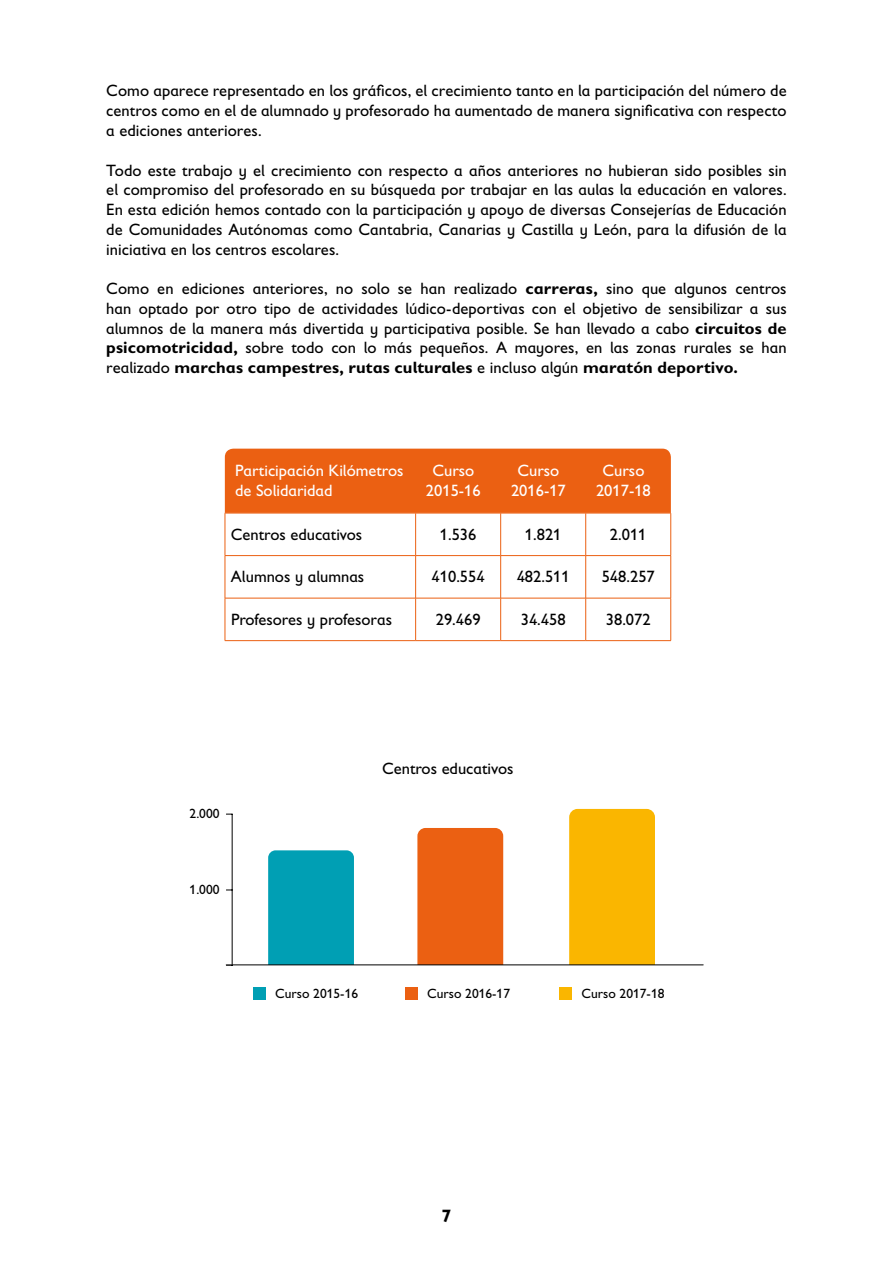
<style>
.page{position:relative;width:893px;height:1263px;background:#fff}
.page>*{position:absolute;margin:0;border:0;box-sizing:border-box;transform-origin:0 0}
.t1{font:700 18px "Gill Sans Infant Std";color:#000}
.t2{font:16.5px/19.8px "Gill Sans Infant Std";color:#000;text-align:justify}
.t3{font:16.5px/19.8px "Gill Sans Infant Std";color:#fff;text-align:center}
.t4{font:13.5px "Gill Sans Infant Std";color:#000}
.s1{font-weight:700}
</style>
<div class="page">
<svg style="left:226px;top:514px;width:444px;height:126px"></svg>
<hr style="left:225px;top:513px;width:191px;height:1px;background:#eb6012">
<hr style="left:225px;top:513px;width:1px;height:42px;background:#eb6012">
<hr style="left:416px;top:513px;width:85px;height:1px;background:#eb6012">
<hr style="left:415px;top:513px;width:1px;height:42px;background:#eb6012">
<hr style="left:501px;top:513px;width:85px;height:1px;background:#eb6012">
<hr style="left:500px;top:513px;width:1px;height:42px;background:#eb6012">
<hr style="left:586px;top:513px;width:85px;height:1px;background:#eb6012">
<hr style="left:585px;top:513px;width:1px;height:42px;background:#eb6012">
<hr style="left:670px;top:513px;width:1px;height:42px;background:#eb6012">
<hr style="left:225px;top:555px;width:191px;height:1px;background:#eb6012">
<hr style="left:225px;top:556px;width:1px;height:42px;background:#eb6012">
<hr style="left:416px;top:555px;width:85px;height:1px;background:#eb6012">
<hr style="left:415px;top:556px;width:1px;height:42px;background:#eb6012">
<hr style="left:501px;top:555px;width:85px;height:1px;background:#eb6012">
<hr style="left:500px;top:556px;width:1px;height:42px;background:#eb6012">
<hr style="left:586px;top:555px;width:85px;height:1px;background:#eb6012">
<hr style="left:585px;top:556px;width:1px;height:42px;background:#eb6012">
<hr style="left:670px;top:556px;width:1px;height:42px;background:#eb6012">
<hr style="left:225px;top:598px;width:191px;height:1px;background:#eb6012">
<hr style="left:225px;top:598px;width:1px;height:42px;background:#eb6012">
<hr style="left:416px;top:598px;width:85px;height:1px;background:#eb6012">
<hr style="left:415px;top:598px;width:1px;height:42px;background:#eb6012">
<hr style="left:501px;top:598px;width:85px;height:1px;background:#eb6012">
<hr style="left:500px;top:598px;width:1px;height:42px;background:#eb6012">
<hr style="left:586px;top:598px;width:85px;height:1px;background:#eb6012">
<hr style="left:585px;top:598px;width:1px;height:42px;background:#eb6012">
<hr style="left:670px;top:598px;width:1px;height:42px;background:#eb6012">
<hr style="left:225px;top:640px;width:191px;height:1px;background:#eb6012">
<hr style="left:416px;top:640px;width:85px;height:1px;background:#eb6012">
<hr style="left:501px;top:640px;width:85px;height:1px;background:#eb6012">
<hr style="left:586px;top:640px;width:85px;height:1px;background:#eb6012">
<div style="left:225px;top:449px;width:446px;height:64px;background:#eb6012"></div>
<div style="left:581px;top:459px;width:85px;height:43px;background:#eb6012"></div>
<hr style="left:411px;top:459px;width:1px;height:43px;background:#eb6012">
<hr style="left:496px;top:459px;width:1px;height:43px;background:#eb6012">
<hr style="left:666px;top:459px;width:1px;height:43px;background:#eb6012">
<hr style="left:581px;top:502px;width:85px;height:1px;background:#eb6012">
<div style="left:268px;top:850px;width:86px;height:115px;background:#009fb4"></div>
<div style="left:417px;top:828px;width:86px;height:137px;background:#eb6012"></div>
<div style="left:569px;top:809px;width:86px;height:156px;background:#fab600"></div>
<hr style="left:226px;top:965px;width:477px;height:1px;background:#000">
<hr style="left:232px;top:814px;width:1px;height:151px;background:#000">
<div style="left:253px;top:987px;width:13px;height:13px;background:#009fb4"></div>
<div style="left:405px;top:987px;width:13px;height:13px;background:#eb6012"></div>
<div style="left:560px;top:987px;width:12px;height:13px;background:#fab600"></div>
<p class="t2" style="left:106px;top:81px;width:682px">Como aparece representado en los gráficos, el crecimiento tanto en la participación del número de centros como en el de alumnado y profesorado ha aumentado de manera significativa con respecto a ediciones anteriores.</p>
<p class="t2" style="left:106px;top:160px;width:682px">Todo este trabajo y el crecimiento con respecto a años anteriores no hubieran sido posibles sin el compromiso del profesorado en su búsqueda por trabajar en las aulas la educación en valores.<br>En esta edición hemos contado con la participación y apoyo de diversas Consejerías de Educación de Comunidades Autónomas como Cantabria, Canarias y Castilla y León, para la difusión de la iniciativa en los centros escolares.</p>
<p class="t2" style="left:106px;top:278px;width:682px">Como en ediciones anteriores, no solo se han realizado <span class="s1">carreras,</span> sino que algunos centros han optado por otro tipo de actividades lúdico-deportivas con el objetivo de sensibilizar a sus alumnos de la manera más divertida y participativa posible. Se han llevado a cabo <span class="s1">circuitos de psicomotricidad,</span> sobre todo con lo más pequeños. A mayores, en las zonas rurales se han realizado <span class="s1">marchas campestres, rutas culturales</span> e incluso algún <span class="s1">maratón deportivo.</span></p>
<p class="t3" style="left:235px;top:461px;width:170px;text-align:left">Participación Kilómetros de Solidaridad</p>
<p class="t3" style="left:426px;top:461px;width:56px">Curso<br>2015-16</p>
<p class="t3" style="left:511px;top:461px;width:56px">Curso<br>2016-17</p>
<p class="t3" style="left:596px;top:461px;width:56px">Curso<br>2017-18</p>
<p class="t2" style="left:231px;top:524px;width:133px">Centros educativos</p>
<p class="t2" style="left:440px;top:524px;width:38px">1.536</p>
<p class="t2" style="left:525px;top:524px;width:38px">1.821</p>
<p class="t2" style="left:610px;top:524px;width:38px">2.011</p>
<p class="t2" style="left:231px;top:567px;width:135px">Alumnos y alumnas</p>
<p class="t2" style="left:432px;top:567px;width:55px">410.554</p>
<p class="t2" style="left:517px;top:567px;width:55px">482.511</p>
<p class="t2" style="left:602px;top:567px;width:55px">548.257</p>
<p class="t2" style="left:231px;top:609px;width:163px">Profesores y profesoras</p>
<p class="t2" style="left:436px;top:609px;width:46px">29.469</p>
<p class="t2" style="left:521px;top:609px;width:46px">34.458</p>
<p class="t2" style="left:606px;top:609px;width:46px">38.072</p>
<p class="t4" style="left:190px;top:805px;width:31px">2.000</p>
<p class="t4" style="left:190px;top:881px;width:31px">1.000</p>
<p class="t2" style="left:382px;top:759px;width:133px">Centros educativos</p>
<p class="t4" style="left:275px;top:986px;width:84px">Curso 2015-16</p>
<p class="t4" style="left:427px;top:986px;width:84px">Curso 2016-17</p>
<p class="t4" style="left:582px;top:986px;width:84px">Curso 2017-18</p>
<p class="t1" style="left:441px;top:1205px;width:11px">7</p>
</div>
